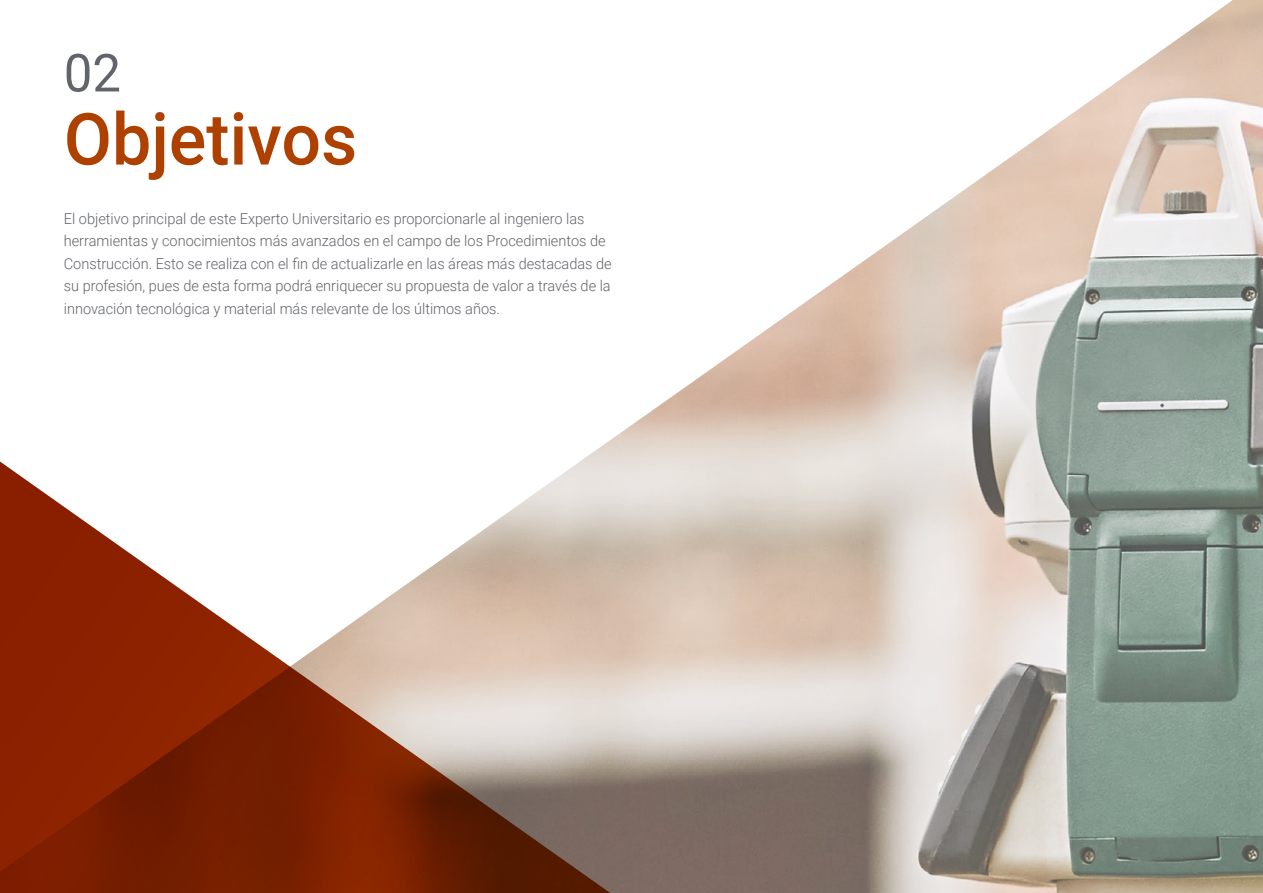
<style>
.page{position:relative;width:1263px;height:893px;background:#fff}
.page>*{position:absolute;margin:0;border:0;box-sizing:border-box;transform-origin:0 0}
.t1{font:500 72px "Roboto";color:#ae4000}
.t2{font:52.5px "Roboto";color:#61646a}
.t3{font:300 15px/22.5px "Roboto";color:#61646a}
</style>
<div class="page">
<img style="left:602px;top:0;width:661px;height:893px">
<svg style="left:0;top:446px;width:640px;height:447px"></svg>
<h2 class="t2" style="left:64px;top:36px;width:59px">02</h2>
<h1 class="t1" style="left:64px;top:89px;width:295px">Objetivos</h1>
<p class="t3" style="left:64px;top:207px;width:549px">El objetivo principal de este Experto Universitario es proporcionarle al ingeniero las herramientas y conocimientos más avanzados en el campo de los Procedimientos de Construcción. Esto se realiza con el fin de actualizarle en las áreas más destacadas de su profesión, pues de esta forma podrá enriquecer su propuesta de valor a través de la innovación tecnológica y material más relevante de los últimos años.</p>
</div>
